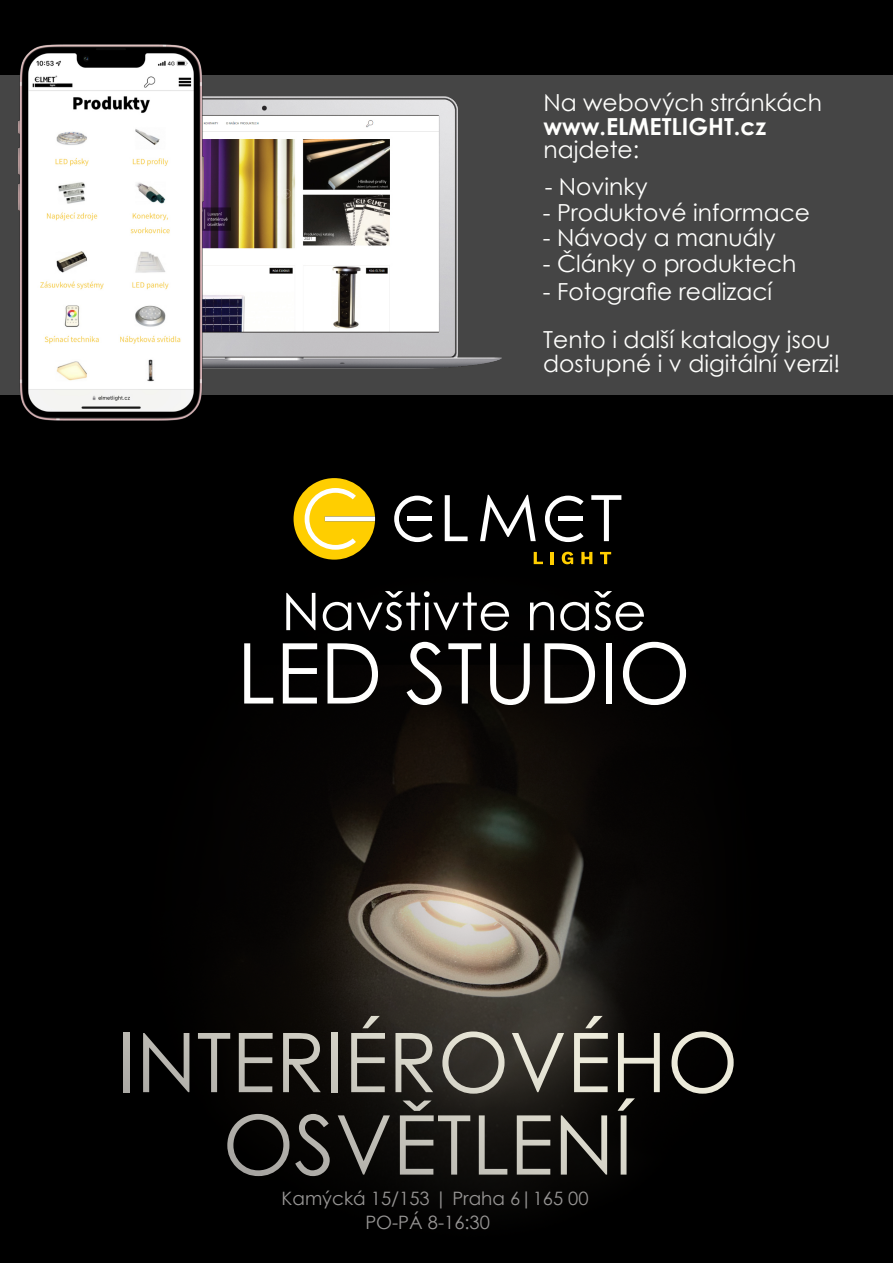
<style>
.page{position:relative;width:893px;height:1263px;background:#000}
.page>*{position:absolute;margin:0;border:0;box-sizing:border-box;transform-origin:0 0}
.t1{font:83.85px "Century Gothic";color:#fffffe}
.t2{font:51.9px "Century Gothic";color:#fffffe}
.t3{font:23.55px/23.5px "Century Gothic";color:#fffffd}
.t4{font:700 23.55px "Century Gothic";color:#fffffd}
.t5{font:18.45px/23.9px "Century Gothic";color:#989695}
</style>
<div class="page">
<img style="left:123px;top:557px;width:537px;height:635px">
<div style="left:124px;top:1033px;width:6px;height:59px;background:#b3b1ab"></div>
<svg style="left:143px;top:1033px;width:46px;height:59px"></svg>
<svg style="left:198px;top:1033px;width:32px;height:59px"></svg>
<svg style="left:239px;top:1033px;width:34px;height:59px"></svg>
<svg style="left:283px;top:1033px;width:38px;height:59px"></svg>
<div style="left:332px;top:1033px;width:6px;height:59px;background:#cdcbc1"></div>
<svg style="left:351px;top:1016px;width:34px;height:76px;background:#5a5851"></svg>
<svg style="left:395px;top:1033px;width:38px;height:59px;background:#716e67"></svg>
<svg style="left:442px;top:1031px;width:63px;height:63px;background:#5e5b54"></svg>
<svg style="left:512px;top:1033px;width:52px;height:59px;background:#59564e"></svg>
<svg style="left:574px;top:1016px;width:34px;height:76px;background:#66645b"></svg>
<svg style="left:618px;top:1033px;width:42px;height:59px"></svg>
<svg style="left:671px;top:1031px;width:63px;height:63px"></svg>
<svg style="left:227px;top:1114px;width:62px;height:62px"></svg>
<svg style="left:295px;top:1114px;width:35px;height:62px"></svg>
<svg style="left:338px;top:1115px;width:52px;height:59px"></svg>
<svg style="left:400px;top:1100px;width:70px;height:74px"></svg>
<svg style="left:479px;top:1115px;width:28px;height:59px"></svg>
<svg style="left:517px;top:1115px;width:34px;height:59px"></svg>
<svg style="left:561px;top:1115px;width:46px;height:59px"></svg>
<svg style="left:618px;top:1098px;width:17px;height:76px"></svg>
<div style="left:0;top:75px;width:893px;height:319px;background:#454545"></div>
<img style="left:222px;top:96px;width:280px;height:271px">
<img style="left:0;top:44px;width:222px;height:377px">
<svg style="left:534px;top:552px;width:9px;height:12px"></svg>
<svg style="left:551px;top:552px;width:3px;height:12px"></svg>
<svg style="left:562px;top:552px;width:11px;height:12px"></svg>
<svg style="left:581px;top:552px;width:2px;height:12px"></svg>
<svg style="left:583px;top:552px;width:9px;height:12px"></svg>
<svg style="left:600px;top:552px;width:11px;height:12px"></svg>
<svg style="left:394px;top:496px;width:39px;height:46px"></svg>
<div style="left:407px;top:516px;width:25px;height:5px;background:#fff"></div>
<svg style="left:545px;top:496px;width:39px;height:46px"></svg>
<div style="left:558px;top:516px;width:24px;height:5px;background:#fff"></div>
<svg style="left:445px;top:495px;width:23px;height:46px"></svg>
<svg style="left:480px;top:495px;width:56px;height:46px"></svg>
<svg style="left:591px;top:495px;width:30px;height:46px"></svg>
<div style="left:294px;top:478px;width:81px;height:82px;background:#ffce00;border-radius:40px"></div>
<svg style="left:305px;top:488px;width:70px;height:62px"></svg>
<p class="t3" style="left:543px;top:93px;width:280px">Na webových stránkách</p>
<p class="t4" style="left:543px;top:117px;width:224px">www.ELMETLIGHT.cz</p>
<p class="t3" style="left:543px;top:140px;width:97px">najdete:</p>
<p class="t3" style="left:545px;top:177px;width:105px">- Novinky</p>
<p class="t3" style="left:543px;top:203px;width:269px">- Produktové informace</p>
<p class="t3" style="left:543px;top:228px;width:235px">- Návody a manuály</p>
<p class="t3" style="left:543px;top:254px;width:255px">- Články o produktech</p>
<p class="t3" style="left:543px;top:282px;width:231px">- Fotografie realizací</p>
<p class="t3" style="left:543px;top:330px;width:299px">Tento i další katalogy jsou dostupné i v digitální verzi!</p>
<h2 class="t2" style="left:282px;top:591px;width:366px">Navštivte naše</h2>
<h1 class="t1" style="left:237px;top:641px;width:455px">LED STUDIO</h1>
<p class="t5" style="left:365px;top:1188px;width:225px;text-indent:-84px">Kamýcká 15/153 | Praha 6|165 00<br>PO-PÁ 8-16:30</p>
</div>
